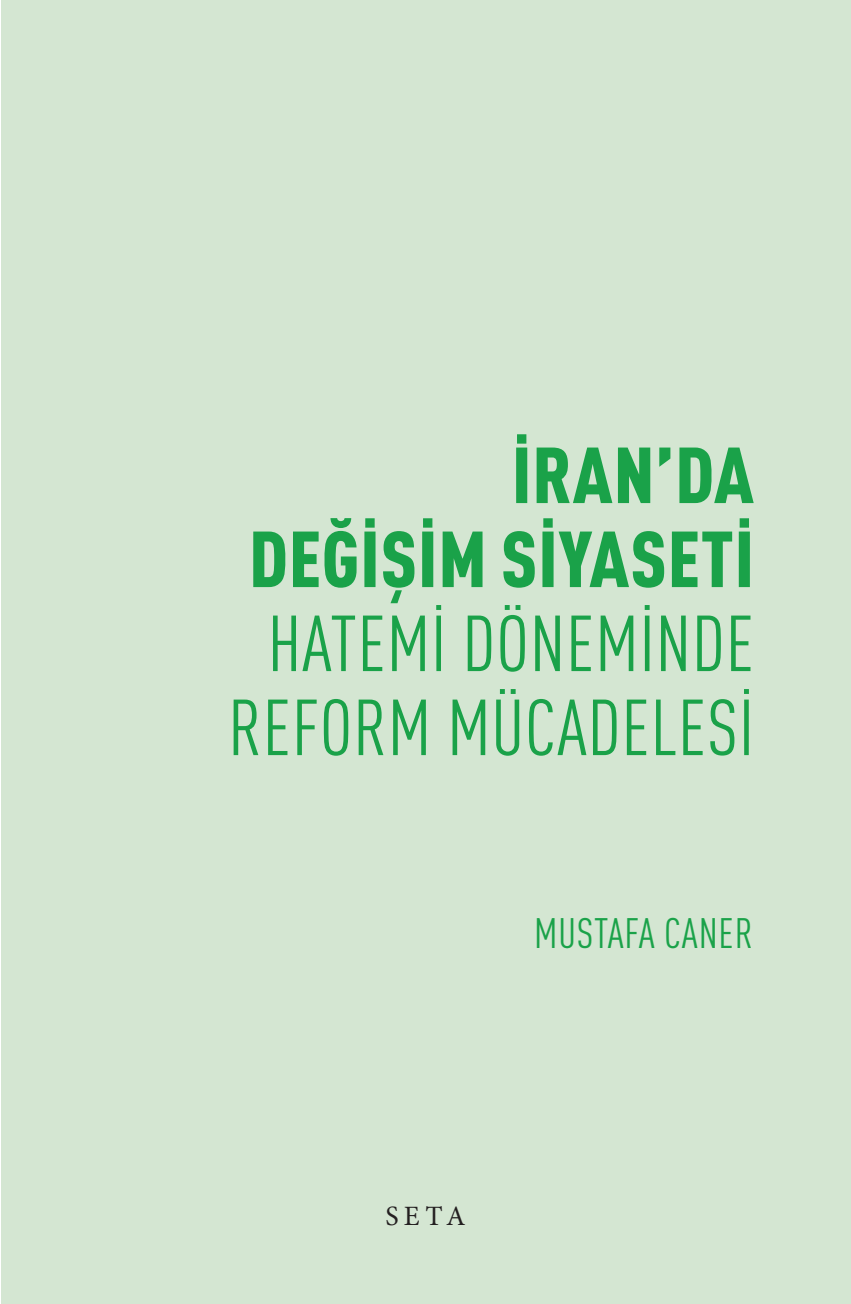
<style>
.page{position:relative;width:851px;height:1304px;background:#fff}
.page>*{position:absolute;margin:0;border:0;box-sizing:border-box;transform-origin:0 0}
.t1{font:condensed 78px/84px "DIN Pro";letter-spacing:.01em;color:#1aa249;text-align:center}
.t2{font:900 condensed 78px/84px "DIN Pro";letter-spacing:.01em;color:#1aa249;text-align:right}
.t3{font:condensed 42px "DIN Pro";letter-spacing:.02em;color:#1aa249}
.t4{font:28px "Minion Pro";color:#231f20}
</style>
<div class="page">
<div style="left:1px;top:0;width:849px;height:1304px;background:#d4e6d2"></div>
<p class="t2" style="left:249px;top:432px;width:506px">İRAN’DA<br>DEĞİŞİM SİYASETİ</p>
<p class="t1" style="left:228px;top:601px;width:527px">HATEMİ DÖNEMİNDE<br>REFORM MÜCADELESİ</p>
<p class="t3" style="left:534px;top:909px;width:220px">MUSTAFA CANER</p>
<p class="t4" style="left:385px;top:1197px;width:82px">SETA</p>
</div>
